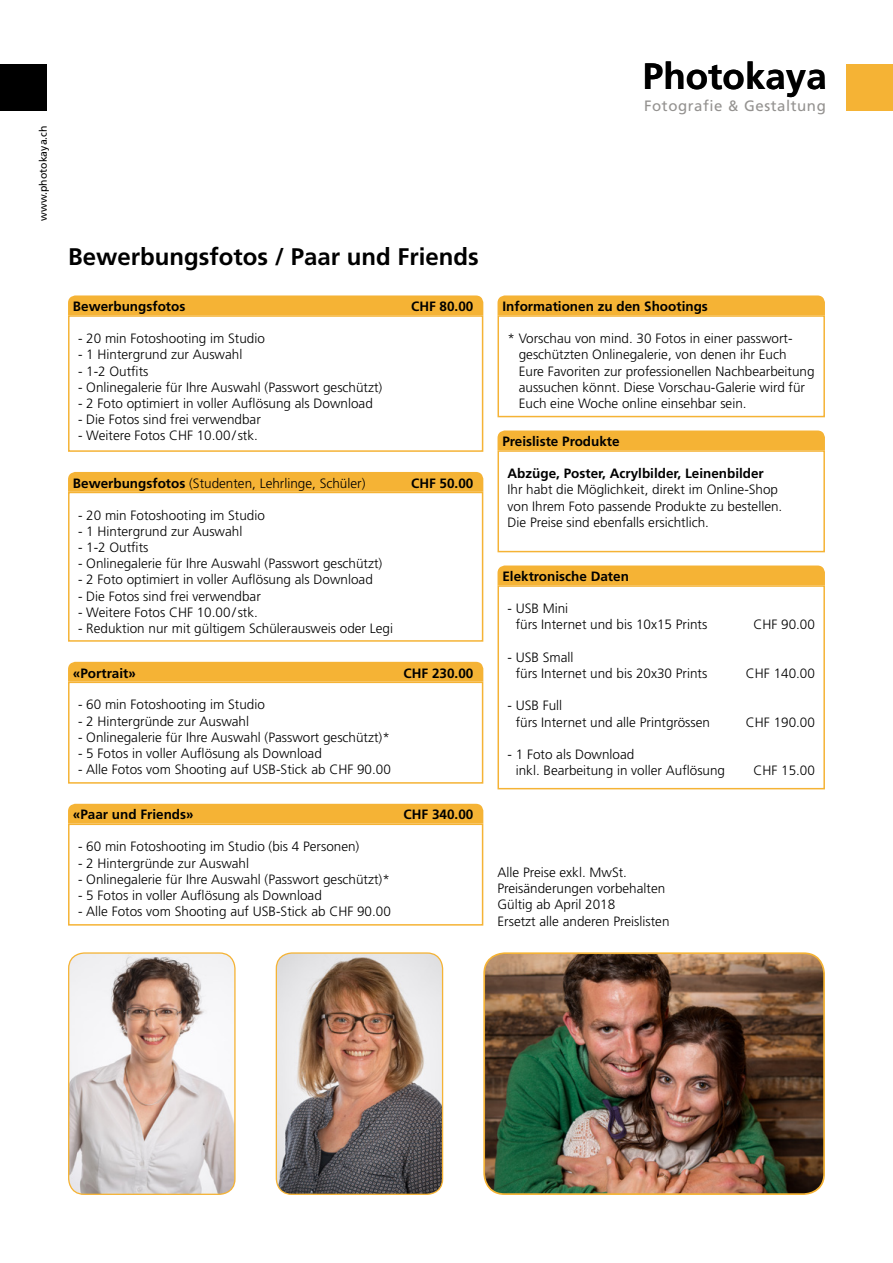
<style>
.page{position:relative;width:893px;height:1263px;background:#fff}
.page>*{position:absolute;margin:0;border:0;box-sizing:border-box;transform-origin:0 0}
.t1{font:700 36.75px "Frutiger LT Std";color:#000}
.t2{font:700 24px "Frutiger LT Std";color:#000}
.t3{font:15px "Frutiger LT Std";letter-spacing:.04em;color:#949290}
.t4{font:300 13.5px/16.2px "Frutiger LT Std";color:#000}
.t5{font:700 13.5px "Frutiger LT Std";color:#000}
.t6{font:10.5px "Frutiger LT Std";color:#000}
.s1{font-weight:700}
</style>
<div class="page">
<div style="left:846px;top:64px;width:47px;height:47px;background:#f5b335"></div>
<div style="left:0;top:64px;width:47px;height:47px;background:#000"></div>
<div style="left:68px;top:804px;width:415px;height:19px;background:#f5b335"></div>
<div style="left:68px;top:823px;width:415px;height:103px;border:2px solid #f5b335"></div>
<div style="left:68px;top:662px;width:415px;height:20px;background:#f5b335"></div>
<div style="left:68px;top:682px;width:415px;height:102px;border:2px solid #f5b335"></div>
<img style="left:69px;top:954px;width:166px;height:240px">
<div style="left:68px;top:952px;width:168px;height:243px;border:1px solid #f5b335;border-radius:16px"></div>
<img style="left:276px;top:953px;width:167px;height:241px">
<div style="left:276px;top:952px;width:167px;height:243px;border:1px solid #f5b335;border-radius:16px"></div>
<div style="left:497px;top:430px;width:328px;height:20px;background:#f5b335"></div>
<div style="left:497px;top:450px;width:328px;height:102px;border:2px solid #f5b335"></div>
<div style="left:497px;top:565px;width:328px;height:20px;background:#f5b335"></div>
<div style="left:497px;top:585px;width:328px;height:204px;border:2px solid #f5b335"></div>
<div style="left:497px;top:295px;width:328px;height:20px;background:#f5b335"></div>
<div style="left:497px;top:315px;width:328px;height:102px;border:2px solid #f5b335"></div>
<img style="left:485px;top:953px;width:339px;height:241px">
<div style="left:483px;top:952px;width:342px;height:243px;border:2px solid #f5b335;border-radius:20px"></div>
<div style="left:68px;top:295px;width:415px;height:20px;background:#f5b335"></div>
<div style="left:68px;top:315px;width:415px;height:137px;border:2px solid #f5b335"></div>
<div style="left:68px;top:472px;width:415px;height:20px;background:#f5b335"></div>
<div style="left:68px;top:492px;width:415px;height:150px;border:2px solid #f5b335"></div>
<p class="t6" style="left:37px;top:221px;width:97px;rotate:-90deg">www.photokaya.ch</p>
<h1 class="t1" style="left:643px;top:55px;width:185px">Photokaya</h1>
<p class="t3" style="left:644px;top:97px;width:183px">Fotografie &amp; Gestaltung</p>
<h2 class="t2" style="left:68px;top:242px;width:412px">Bewerbungsfotos / Paar und Friends</h2>
<p class="t5" style="left:73px;top:299px;width:114px">Bewerbungsfotos</p>
<p class="t5" style="left:411px;top:299px;width:64px">CHF 80.00</p>
<p class="t4" style="left:78px;top:330px;width:188px">- 20 min Fotoshooting im Studio</p>
<p class="t4" style="left:78px;top:347px;width:166px">- 1 Hintergrund zur Auswahl</p>
<p class="t4" style="left:78px;top:363px;width:72px">- 1-2 Outfits</p>
<p class="t4" style="left:78px;top:379px;width:306px">- Onlinegalerie für Ihre Auswahl (Passwort geschützt)</p>
<p class="t4" style="left:78px;top:395px;width:296px">- 2 Foto optimiert in voller Auflösung als Download</p>
<p class="t4" style="left:78px;top:411px;width:184px">- Die Fotos sind frei verwendbar</p>
<p class="t4" style="left:78px;top:428px;width:181px">- Weitere Fotos CHF 10.00/stk.</p>
<p class="t4" style="left:73px;top:475px;width:294px"><span class="s1">Bewerbungsfotos</span> (Studenten, Lehrlinge, Schüler)</p>
<p class="t5" style="left:411px;top:475px;width:64px">CHF 50.00</p>
<p class="t4" style="left:78px;top:507px;width:188px">- 20 min Fotoshooting im Studio</p>
<p class="t4" style="left:78px;top:523px;width:166px">- 1 Hintergrund zur Auswahl</p>
<p class="t4" style="left:78px;top:539px;width:72px">- 1-2 Outfits</p>
<p class="t4" style="left:78px;top:556px;width:306px">- Onlinegalerie für Ihre Auswahl (Passwort geschützt)</p>
<p class="t4" style="left:78px;top:572px;width:296px">- 2 Foto optimiert in voller Auflösung als Download</p>
<p class="t4" style="left:78px;top:588px;width:184px">- Die Fotos sind frei verwendbar</p>
<p class="t4" style="left:78px;top:604px;width:181px">- Weitere Fotos CHF 10.00/stk.</p>
<p class="t4" style="left:78px;top:620px;width:317px">- Reduktion nur mit gültigem Schülerausweis oder Legi</p>
<p class="t5" style="left:73px;top:665px;width:65px">«Portrait»</p>
<p class="t5" style="left:404px;top:665px;width:71px">CHF 230.00</p>
<p class="t4" style="left:78px;top:697px;width:188px">- 60 min Fotoshooting im Studio</p>
<p class="t4" style="left:78px;top:713px;width:173px">- 2 Hintergründe zur Auswahl</p>
<p class="t4" style="left:78px;top:729px;width:313px">- Onlinegalerie für Ihre Auswahl (Passwort geschützt)*</p>
<p class="t4" style="left:78px;top:745px;width:245px">- 5 Fotos in voller Auflösung als Download</p>
<p class="t4" style="left:78px;top:762px;width:314px">- Alle Fotos vom Shooting auf USB-Stick ab CHF 90.00</p>
<p class="t5" style="left:73px;top:807px;width:122px">«Paar und Friends»</p>
<p class="t5" style="left:404px;top:807px;width:71px">CHF 340.00</p>
<p class="t4" style="left:78px;top:839px;width:283px">- 60 min Fotoshooting im Studio (bis 4 Personen)</p>
<p class="t4" style="left:78px;top:855px;width:173px">- 2 Hintergründe zur Auswahl</p>
<p class="t4" style="left:78px;top:871px;width:313px">- Onlinegalerie für Ihre Auswahl (Passwort geschützt)*</p>
<p class="t4" style="left:78px;top:887px;width:245px">- 5 Fotos in voller Auflösung als Download</p>
<p class="t4" style="left:78px;top:904px;width:314px">- Alle Fotos vom Shooting auf USB-Stick ab CHF 90.00</p>
<p class="t5" style="left:502px;top:299px;width:207px">Informationen zu den Shootings</p>
<p class="t4" style="left:519px;top:330px;width:297px;text-indent:-11px">* Vorschau von mind. 30 Fotos in einer passwort&shy;geschützten Onlinegalerie, von denen ihr Euch Eure Favoriten zur professionellen Nachbearbeitung aussuchen könnt. Diese Vorschau-Galerie wird für Euch eine Woche online einsehbar sein.</p>
<p class="t5" style="left:502px;top:434px;width:119px">Preisliste Produkte</p>
<p class="t5" style="left:507px;top:465px;width:258px">Abzüge, Poster, Acrylbilder, Leinenbilder</p>
<p class="t4" style="left:507px;top:482px;width:276px">Ihr habt die Möglichkeit, direkt im Online-Shop von Ihrem Foto passende Produkte zu bestellen.<br>Die Preise sind ebenfalls ersichtlich.</p>
<p class="t5" style="left:502px;top:569px;width:128px">Elektronische Daten</p>
<p class="t4" style="left:516px;top:600px;width:193px;text-indent:-8px">- USB Mini<br>fürs Internet und bis 10x15 Prints</p>
<p class="t4" style="left:516px;top:649px;width:193px;text-indent:-8px">- USB Small<br>fürs Internet und bis 20x30 Prints</p>
<p class="t4" style="left:516px;top:698px;width:196px;text-indent:-8px">- USB Full<br>fürs Internet und alle Printgrössen</p>
<p class="t4" style="left:516px;top:746px;width:211px;text-indent:-8px">- 1 Foto als Download<br>inkl. Bearbeitung in voller Auflösung</p>
<p class="t4" style="left:753px;top:617px;width:63px">CHF 90.00</p>
<p class="t4" style="left:746px;top:665px;width:71px">CHF 140.00</p>
<p class="t4" style="left:746px;top:714px;width:71px">CHF 190.00</p>
<p class="t4" style="left:753px;top:762px;width:63px">CHF 15.00</p>
<p class="t4" style="left:497px;top:864px;width:174px">Alle Preise exkl. MwSt.<br>Preisänderungen vorbehalten<br>Gültig ab April 2018<br>Ersetzt alle anderen Preislisten</p>
</div>
